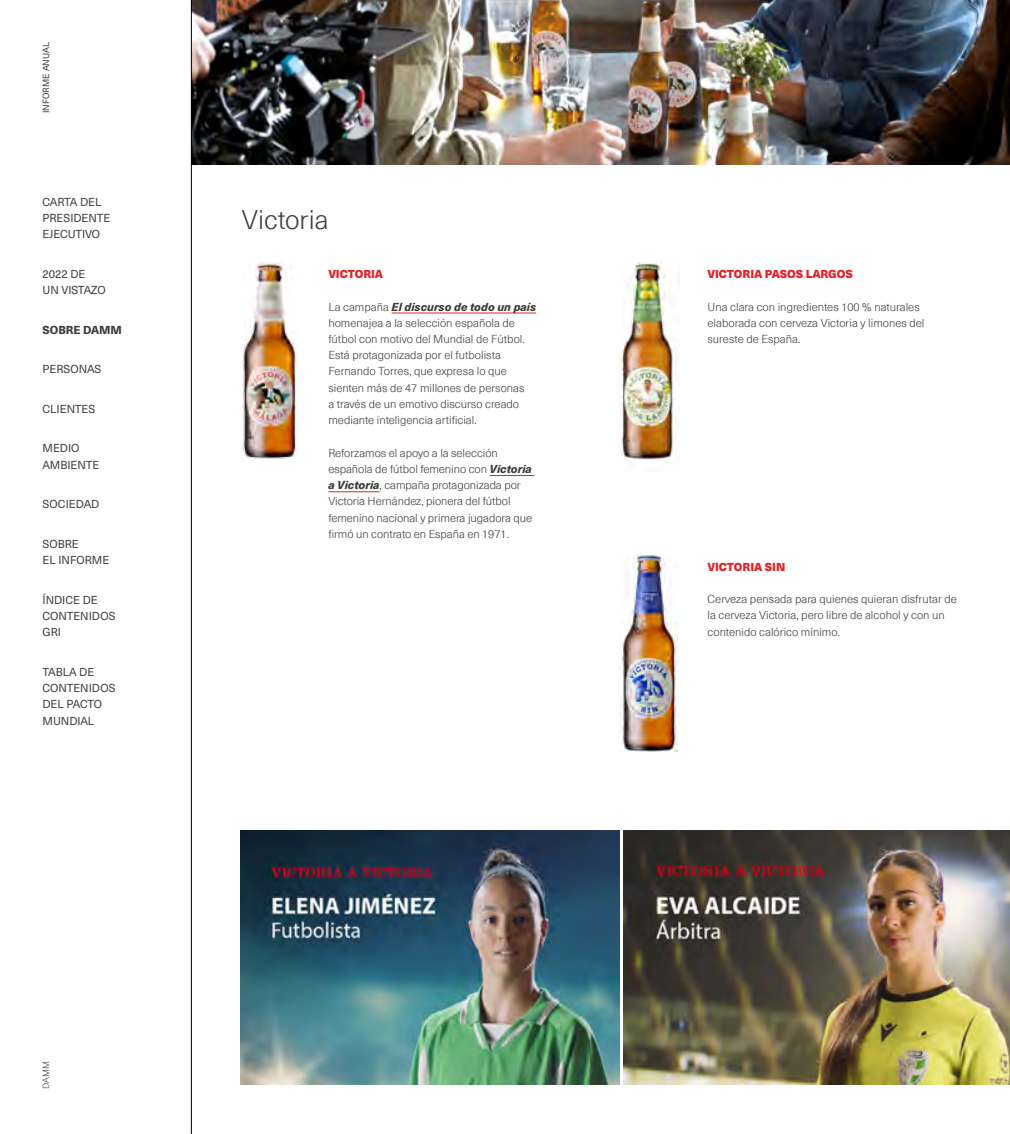
<style>
.page{position:relative;width:1010px;height:1134px;background:#fff}
.page>*{position:absolute;margin:0;border:0;box-sizing:border-box;transform-origin:0 0}
.t1{font:300 26.25px "Neue Haas Unica Pro";color:#3c3c3b}
.t2{font:300 11.25px/16.2px "Neue Haas Unica Pro";color:#3c3c3b}
.t3{font:11.25px/16.2px "Neue Haas Unica Pro";color:#3c3c3b}
.t4{font:900 11.25px "Neue Haas Unica Pro";letter-spacing:-.005em;color:#de252a}
.t5{font:800 11.25px "Neue Haas Unica Pro";color:#3c3c3b}
.t6{font:8.75px "Neue Haas Unica Pro";color:#3c3c3b}
.t7{font:300 8.75px "Neue Haas Unica Pro";color:#3c3c3b}
.s1{font-weight:800;font-style:italic}
</style>
<div class="page">
<hr style="left:391px;top:313px;width:145px;height:1px;background:#de252a">
<hr style="left:490px;top:475px;width:44px;height:1px;background:#de252a">
<hr style="left:328px;top:491px;width:52px;height:1px;background:#de252a">
<img style="left:192px;top:0;width:818px;height:165px">
<img style="left:243px;top:263px;width:55px;height:195px">
<img style="left:241px;top:830px;width:379px;height:254px">
<img style="left:623px;top:830px;width:387px;height:254px">
<img style="left:620px;top:262px;width:59px;height:210px">
<img style="left:620px;top:555px;width:57px;height:196px">
<hr style="left:191px;top:0;width:1px;height:1134px;background:#000">
<p class="t6" style="left:41px;top:113px;width:72px;rotate:-90deg">INFORME ANUAL</p>
<p class="t3" style="left:43px;top:194px;width:69px">CARTA DEL<br>PRESIDENTE<br>EJECUTIVO</p>
<p class="t3" style="left:43px;top:266px;width:65px">2022 DE<br>UN VISTAZO</p>
<p class="t5" style="left:43px;top:323px;width:81px">SOBRE DAMM</p>
<p class="t3" style="left:43px;top:361px;width:60px">PERSONAS</p>
<p class="t3" style="left:43px;top:401px;width:54px">CLIENTES</p>
<p class="t3" style="left:43px;top:440px;width:58px">MEDIO<br>AMBIENTE</p>
<p class="t3" style="left:43px;top:496px;width:58px">SOCIEDAD</p>
<p class="t3" style="left:43px;top:536px;width:68px">SOBRE<br>EL INFORME</p>
<p class="t3" style="left:43px;top:592px;width:75px">ÍNDICE DE<br>CONTENIDOS<br>GRI</p>
<p class="t3" style="left:43px;top:664px;width:75px">TABLA DE<br>CONTENIDOS<br>DEL PACTO<br>MUNDIAL</p>
<h1 class="t1" style="left:242px;top:204px;width:88px">Victoria</h1>
<p class="t4" style="left:328px;top:267px;width:56px">VICTORIA</p>
<p class="t2" style="left:328px;top:299px;width:209px">La campaña <span class="s1">El discurso de todo un país </span>homenajea a la selección española de fútbol con motivo del Mundial de Fútbol.<br>Está protagonizada por el futbolista Fernando Torres, que expresa lo que sienten más de 47 millones de personas<br>a través de un emotivo discurso creado mediante inteligencia artificial.</p>
<p class="t2" style="left:328px;top:445px;width:205px">Reforzamos el apoyo a la selección española de fútbol femenino con <span class="s1">Victoria a Victoria</span>, campaña protagonizada por Victoria Hernández, pionera del fútbol femenino nacional y primera jugadora que firmó un contrato en España en 1971.</p>
<p class="t7" style="left:41px;top:1089px;width:29px;rotate:-90deg">DAMM</p>
<p class="t4" style="left:707px;top:267px;width:147px">VICTORIA PASOS LARGOS</p>
<p class="t2" style="left:707px;top:299px;width:218px">Una clara con ingredientes 100 % naturales elaborada con cerveza Victoria y limones del sureste de España.</p>
<p class="t4" style="left:707px;top:559px;width:79px">VICTORIA SIN</p>
<p class="t2" style="left:707px;top:591px;width:251px">Cerveza pensada para quienes quieran disfrutar de la cerveza Victoria, pero libre de alcohol y con un contenido calórico mínimo.</p>
</div>
